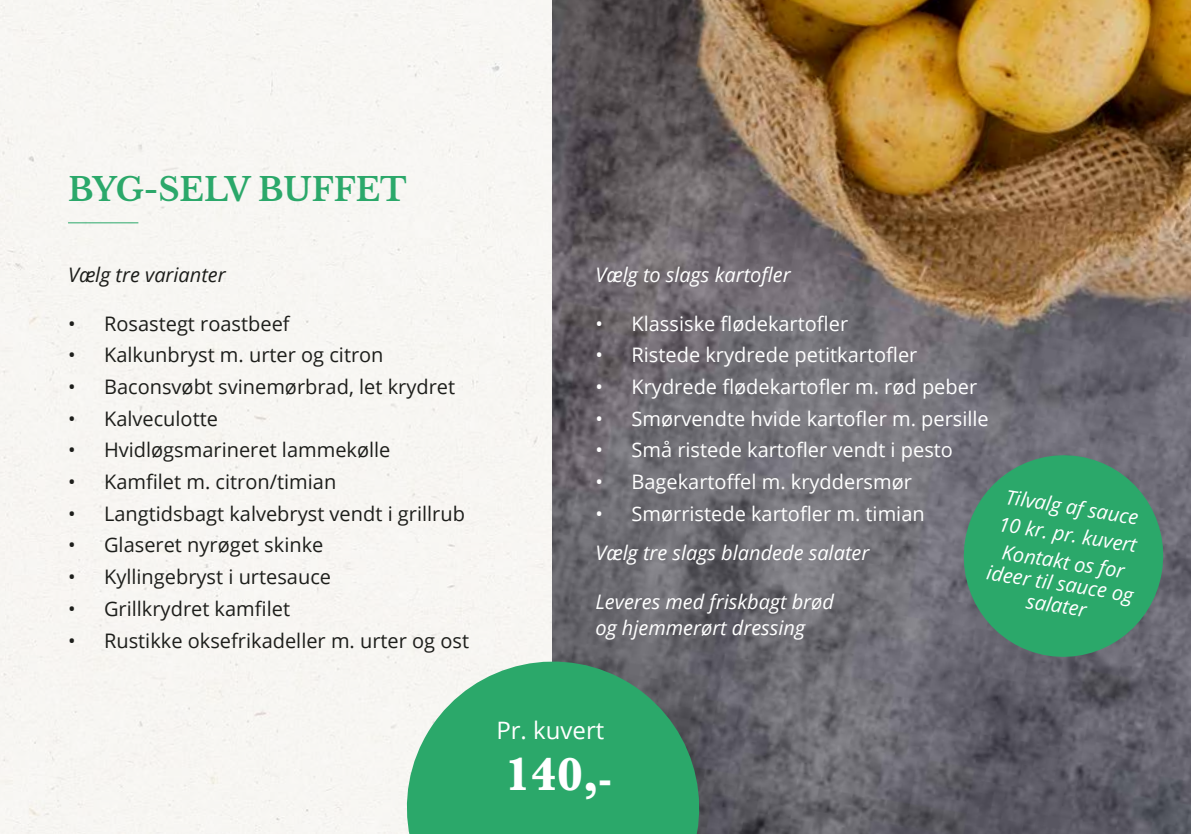
<style>
.page{position:relative;width:1191px;height:834px;background:#fff}
.page>*{position:absolute;margin:0;border:0;box-sizing:border-box;transform-origin:0 0}
.t1{font:700 48px "Baskerville";color:#fff}
.t2{font:700 32px "Libre Baskerville";color:#2ba86a}
.t3{font:24px "Open Sans";color:#fff}
.t4{font:20px "Open Sans";color:#1d1e1b}
.t5{font:20px "Open Sans";color:#fff}
.t6{font:italic 20px/27.6px "Open Sans";color:#fff;text-align:center}
.t7{font:italic 20px "Open Sans";color:#1d1e1b}
.s1{font-size:36px}
</style>
<div class="page">
<img style="left:552px;top:0;width:639px;height:833px">
<hr style="left:68px;top:222px;width:70px;height:1px;background:#2ba86a">
<svg style="left:956px;top:448px;width:214px;height:216px;background:#3f946d"></svg>
<svg style="left:386px;top:641px;width:333px;height:192px;fill:#2ba86a"></svg>
<h2 class="t2" style="left:68px;top:170px;width:340px">BYG-SELV BUFFET</h2>
<p class="t7" style="left:68px;top:261px;width:159px">Vælg tre varianter</p>
<p class="t4" style="left:68px;top:309px;width:223px">• Rosastegt roastbeef</p>
<p class="t4" style="left:68px;top:341px;width:317px">• Kalkunbryst m. urter og citron</p>
<p class="t4" style="left:68px;top:373px;width:388px">• Baconsvøbt svinemørbrad, let krydret</p>
<p class="t4" style="left:68px;top:404px;width:151px">• Kalveculotte</p>
<p class="t4" style="left:68px;top:436px;width:324px">• Hvidløgsmarineret lammekølle</p>
<p class="t4" style="left:68px;top:468px;width:270px">• Kamfilet m. citron/timian</p>
<p class="t4" style="left:68px;top:499px;width:398px">• Langtidsbagt kalvebryst vendt i grillrub</p>
<p class="t4" style="left:68px;top:531px;width:257px">• Glaseret nyrøget skinke</p>
<p class="t4" style="left:68px;top:563px;width:264px">• Kyllingebryst i urtesauce</p>
<p class="t4" style="left:68px;top:594px;width:223px">• Grillkrydret kamfilet</p>
<p class="t4" style="left:68px;top:626px;width:402px">• Rustikke oksefrikadeller m. urter og ost</p>
<p class="t6" style="left:595px;top:260px;width:197px">Vælg to slags kartofler</p>
<p class="t5" style="left:595px;top:309px;width:254px">• Klassiske flødekartofler</p>
<p class="t5" style="left:595px;top:341px;width:323px">• Ristede krydrede petitkartofler</p>
<p class="t5" style="left:595px;top:373px;width:383px">• Krydrede flødekartofler m. rød peber</p>
<p class="t5" style="left:595px;top:404px;width:395px">• Smørvendte hvide kartofler m. persille</p>
<p class="t5" style="left:595px;top:436px;width:359px">• Små ristede kartofler vendt i pesto</p>
<p class="t5" style="left:595px;top:468px;width:318px">• Bagekartoffel m. kryddersmør</p>
<p class="t5" style="left:595px;top:499px;width:331px">• Smørristede kartofler m. timian</p>
<p class="t6" style="left:1005px;top:481px;width:141px;rotate:9deg">Tilvalg af sauce<br>10 kr. pr. kuvert<br>Kontakt os for</p>
<p class="t6" style="left:595px;top:538px;width:275px">Vælg tre slags blandede salater</p>
<p class="t6" style="left:595px;top:587px;width:240px;line-height:26px;text-align:left">Leveres med friskbagt brød og hjemmerørt dressing</p>
<p class="t6" style="left:988px;top:560px;width:150px;line-height:22px;rotate:9deg">ideer til sauce og salater</p>
<p class="t3" style="left:496px;top:713px;width:109px">Pr. kuvert</p>
<h1 class="t1" style="left:505px;top:741px;width:108px">140,<span class="s1">-</span></h1>
</div>
